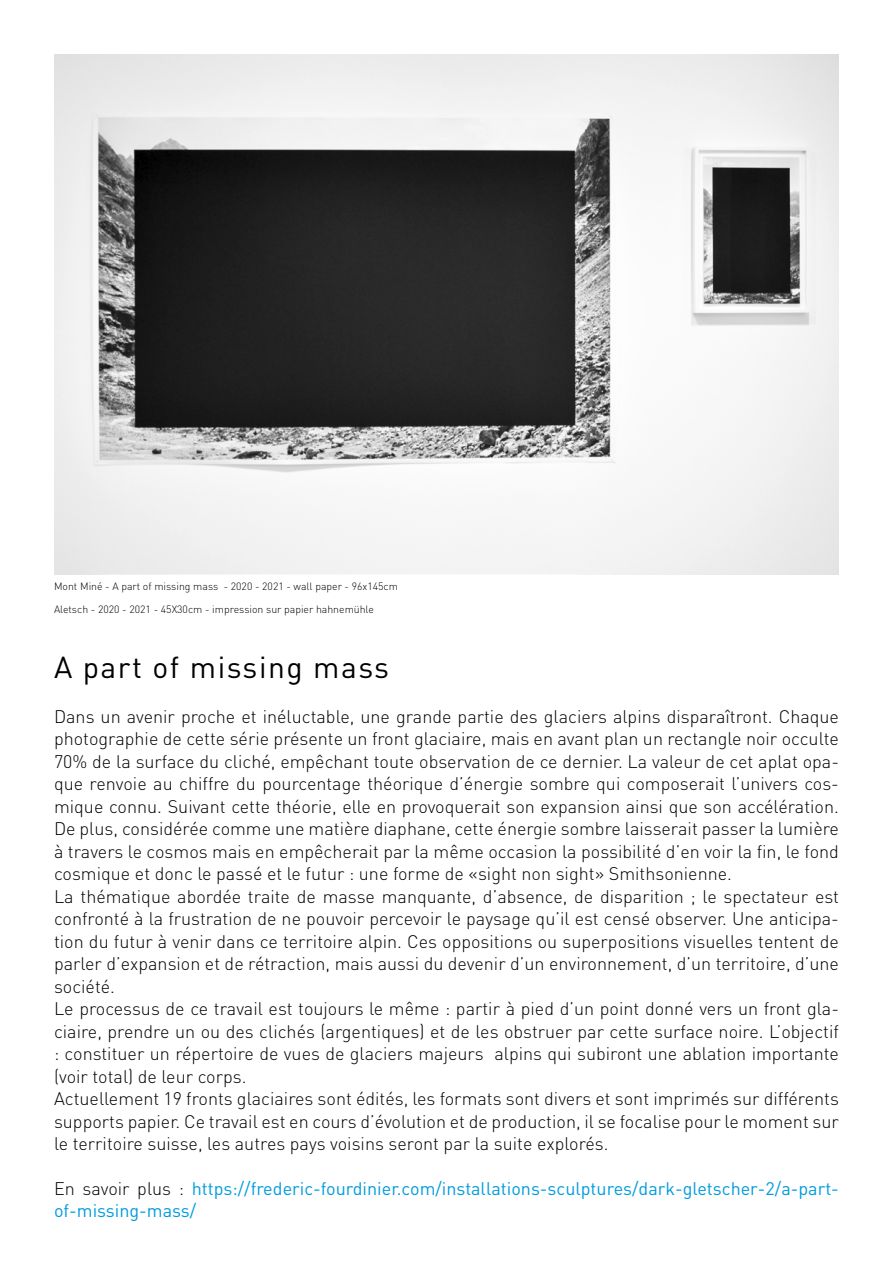
<style>
.page{position:relative;width:893px;height:1263px;background:#fff}
.page>*{position:absolute;margin:0;border:0;box-sizing:border-box;transform-origin:0 0}
.t1{font:30px "DIN Pro";letter-spacing:.05em;color:#000}
.t2{font:300 18px/22.5px "DIN Pro";color:#000}
.t3{font:18px/21.6px "DIN Pro";color:#009cdd}
.t4{font:300 10.5px/22.2px "DIN Pro";color:#000}
.s1{font-weight:300;color:#000}
</style>
<div class="page">
<img style="left:54px;top:54px;width:785px;height:520px">
<p class="t4" style="left:54px;top:575px;width:345px">Mont Miné - A part of missing mass - 2020 - 2021 - wall paper - 96x145cm<br>Aletsch - 2020 - 2021 - 45X30cm - impression sur papier hahnemühle</p>
<h1 class="t1" style="left:54px;top:646px;width:337px">A part of missing mass</h1>
<p class="t2" style="left:54px;top:704px;width:787px">Dans un avenir proche et inéluctable, une grande partie des glaciers alpins disparaîtront. Chaque photographie de cette série présente un front glaciaire, mais en avant plan un rectangle noir occulte 70% de la surface du cliché, empêchant toute observation de ce dernier. La valeur de cet aplat opa&shy;que renvoie au chiffre du pourcentage théorique d’énergie sombre qui composerait l’univers cos&shy;mique connu. Suivant cette théorie, elle en provoquerait son expansion ainsi que son accélération.<br>De plus, considérée comme une matière diaphane, cette énergie sombre laisserait passer la lumière à travers le cosmos mais en empêcherait par la même occasion la possibilité d’en voir la fin, le fond cosmique et donc le passé et le futur : une forme de «sight non sight» Smithsonienne.<br>La thématique abordée traite de masse manquante, d’absence, de disparition ; le spectateur est confronté à la frustration de ne pouvoir percevoir le paysage qu’il est censé observer. Une anticipa&shy;tion du futur à venir dans ce territoire alpin. Ces oppositions ou superpositions visuelles tentent de parler d’expansion et de rétraction, mais aussi du devenir d’un environnement, d’un territoire, d’une société.<br>Le processus de ce travail est toujours le même : partir à pied d’un point donné vers un front gla&shy;ciaire, prendre un ou des clichés (argentiques) et de les obstruer par cette surface noire. L’objectif : constituer un répertoire de vues de glaciers majeurs alpins qui subiront une ablation importante (voir total) de leur corps.<br>Actuellement 19 fronts glaciaires sont édités, les formats sont divers et sont imprimés sur différents supports papier. Ce travail est en cours d’évolution et de production, il se focalise pour le moment sur le territoire suisse, les autres pays voisins seront par la suite explorés.</p>
<p class="t3" style="left:54px;top:1177px;width:786px"><span class="s1">En savoir plus :</span> https://frederic-fourdinier.com/installations-sculptures/dark-gletscher-2/a-part&shy;of-missing-mass/</p>
</div>
